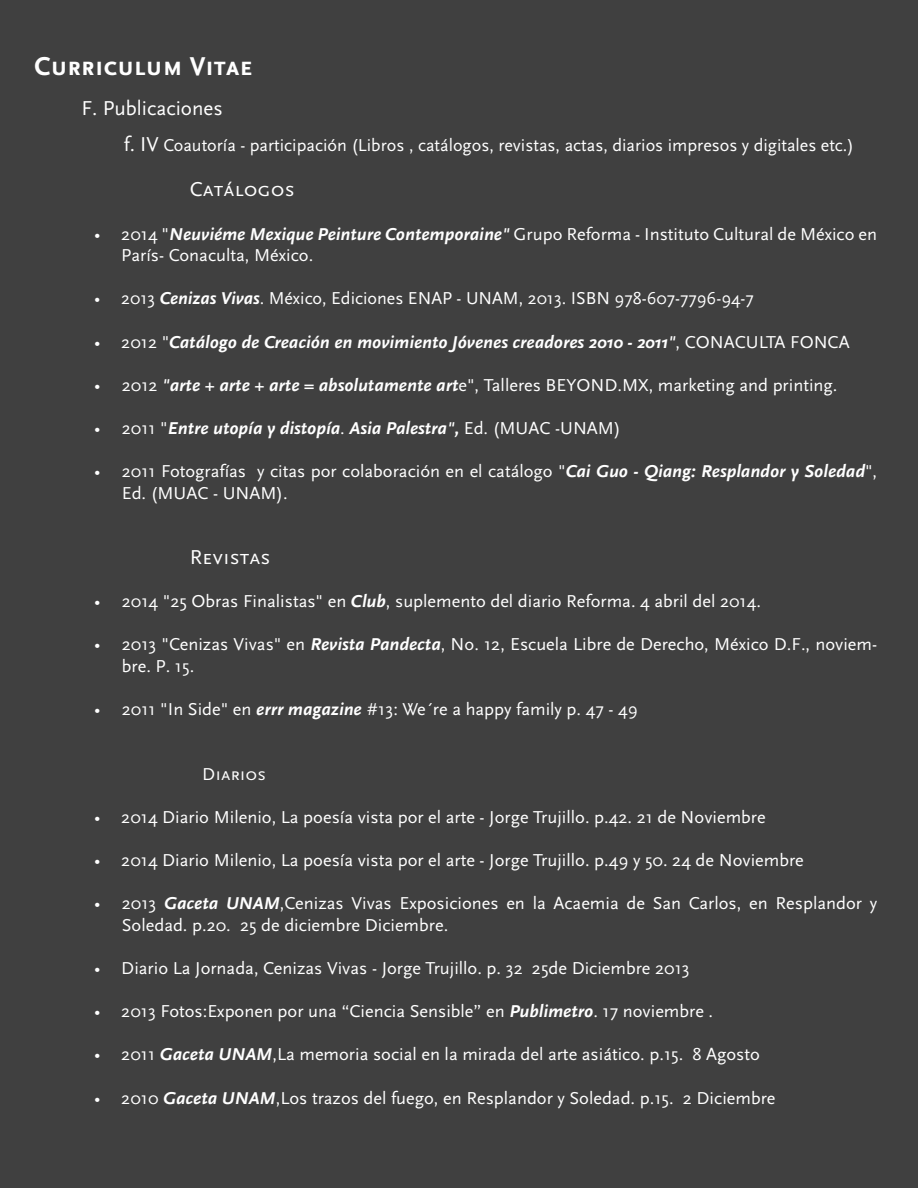
<style>
.page{position:relative;width:918px;height:1188px;background:#404040}
.page>*{position:absolute;margin:0;border:0;box-sizing:border-box;transform-origin:0 0}
.t1{font:700 27px "Scala Sans Caps";color:#fff}
.t2{font:21px "Scala Sans Caps";color:#fff}
.t3{font:21px "Scala Sans";color:#fff}
.t4{font:18px/21.6px "Scala Sans";color:#fff}
.t5{font:italic 700 18px "Scala Sans";color:#fff}
.t6{font:18px "Scala Sans Caps";color:#fff}
.s1{font-size:21px}
.s2{font-weight:700;font-style:italic}
.s3{font-weight:400;font-style:normal}
</style>
<div class="page">
<h1 class="t1" style="left:35px;top:52px;width:220px">Curriculum Vitae</h1>
<p class="t3" style="left:81px;top:97px;width:143px">F. Publicaciones</p>
<p class="t4" style="left:124px;top:135px;width:732px"><span class="s1">f. IV</span> Coautoría - participación (Libros , catálogos, revistas, actas, diarios impresos y digitales etc.)</p>
<p class="t2" style="left:190px;top:178px;width:107px">Catálogos</p>
<p class="t4" style="left:121px;top:223px;width:757px;text-indent:-27px">• 2014 "<span class="s2">Neuviéme Mexique Peinture Contemporaine"</span> Grupo Reforma - Instituto Cultural de México en<br>París- Conaculta, México.</p>
<p class="t4" style="left:94px;top:288px;width:661px">• 2013 <span class="s2">Cenizas Vivas</span>. México, Ediciones ENAP - UNAM, 2013. ISBN 978-607-7796-94-7</p>
<p class="t5" style="left:94px;top:332px;width:757px"><span class="s3">• 2012 "</span>Catálogo de Creación en movimiento Jóvenes creadores 2010 - 2011"<span class="s3">, CONACULTA FONCA</span></p>
<p class="t4" style="left:94px;top:374px;width:745px">• 2012 <span class="s2">"arte + arte + arte = absolutamente art</span>e", Talleres BEYOND.MX, marketing and printing.</p>
<p class="t5" style="left:94px;top:418px;width:528px"><span class="s3">• 2011 "</span>Entre utopía y distopía<span class="s3">.</span> Asia Palestra", <span class="s3">Ed. (MUAC -UNAM)</span></p>
<p class="t4" style="left:122px;top:461px;width:757px;text-indent:-28px">• 2011 Fotografías y citas por colaboración en el catálogo "<span class="s2">Cai Guo - Qiang: Resplandor y Soledad</span>",<br>Ed. (MUAC - UNAM).</p>
<p class="t2" style="left:190px;top:545px;width:82px">Revistas</p>
<p class="t4" style="left:94px;top:590px;width:668px">• 2014 "25 Obras Finalistas" en <span class="s2">Club</span>, suplemento del diario Reforma. 4 abril del 2014.</p>
<p class="t4" style="left:122px;top:634px;width:757px;text-indent:-28px">• 2013 "Cenizas Vivas" en <span class="s2">Revista Pandecta</span>, No. 12, Escuela Libre de Derecho, México D.F., noviem&shy;bre. P. 15.</p>
<p class="t4" style="left:94px;top:698px;width:545px">• 2011 "In Side" en <span class="s2">errr magazine</span> #13: We´re a happy family p. 47 - 49</p>
<p class="t6" style="left:202px;top:764px;width:65px">Diarios</p>
<p class="t4" style="left:94px;top:806px;width:673px">• 2014 Diario Milenio, La poesía vista por el arte - Jorge Trujillo. p.42. 21 de Noviembre</p>
<p class="t4" style="left:94px;top:850px;width:711px">• 2014 Diario Milenio, La poesía vista por el arte - Jorge Trujillo. p.49 y 50. 24 de Noviembre</p>
<p class="t4" style="left:122px;top:893px;width:757px;text-indent:-28px">• 2013 <span class="s2">Gaceta UNAM</span>,Cenizas Vivas Exposiciones en la Acaemia de San Carlos, en Resplandor y<br>Soledad. p.20. 25 de diciembre Diciembre.</p>
<p class="t4" style="left:94px;top:958px;width:597px">• Diario La Jornada, Cenizas Vivas - Jorge Trujillo. p. 32 25de Diciembre 2013</p>
<p class="t4" style="left:94px;top:1001px;width:620px">• 2013 Fotos:Exponen por una “Ciencia Sensible” en <span class="s2">Publimetro</span>. 17 noviembre .</p>
<p class="t4" style="left:94px;top:1044px;width:667px">• 2011 <span class="s2">Gaceta UNAM</span>,La memoria social en la mirada del arte asiático. p.15. 8 Agosto</p>
<p class="t4" style="left:94px;top:1087px;width:683px">• 2010 <span class="s2">Gaceta UNAM</span>,Los trazos del fuego, en Resplandor y Soledad. p.15. 2 Diciembre</p>
</div>
